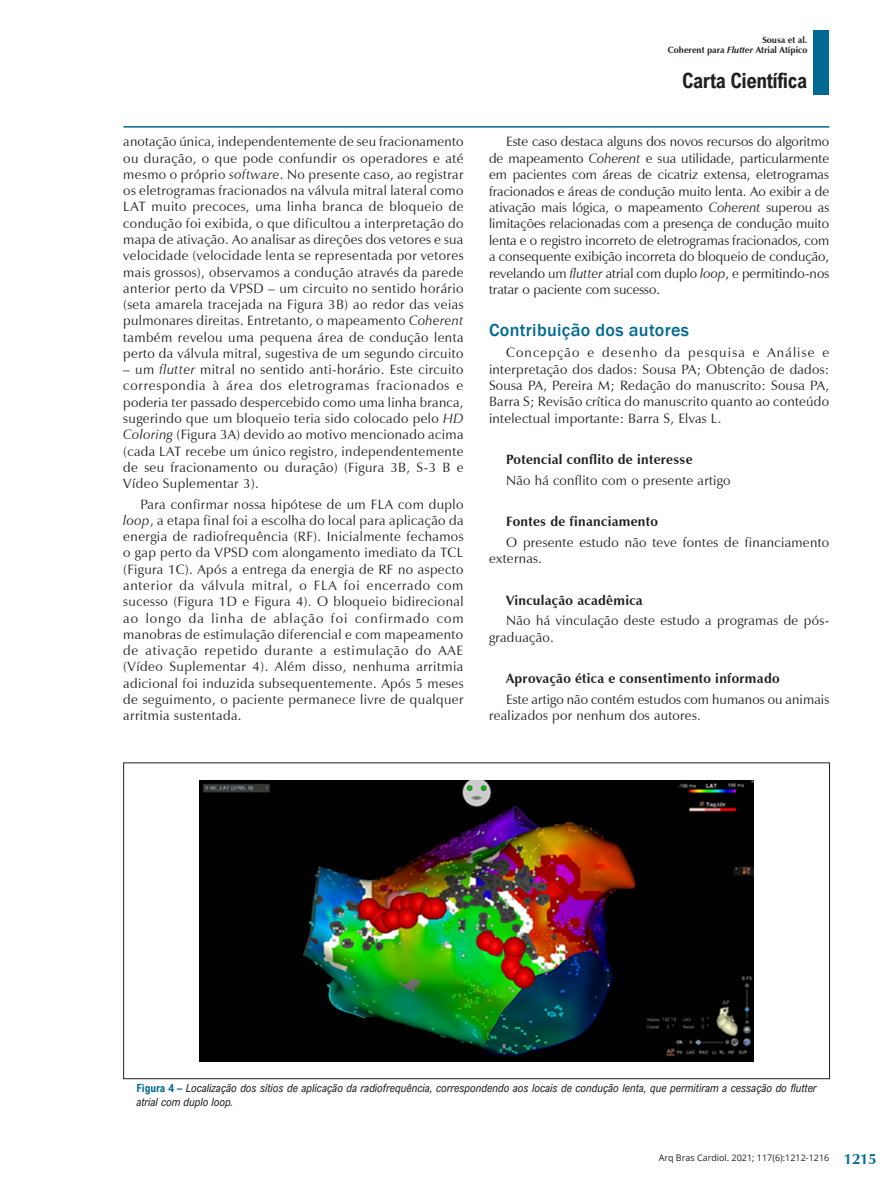
<style>
.page{position:relative;width:893px;height:1191px;background:#fff}
.page>*{position:absolute;margin:0;border:0;box-sizing:border-box;transform-origin:0 0}
.t1{font:700 21px "Arial Nova Cond";letter-spacing:-.02em;color:#231f20}
._02_-_TITULO_-_MATER{font:500 18px "Franklin Gothic";letter-spacing:.02em;color:#006991}
.t2{font:700 15px "Zapf Humanist 601 BT";color:#006991}
._01-TEXTO_BASICO{font:13.5px/16.2px "Zapf Humanist 601 BT";letter-spacing:.02em;color:#231f20;text-align:justify}
._01-TEXTO_BASICO-2{font:700 13.5px "Zapf Humanist 601 BT";letter-spacing:.02em;color:#231f20}
._05_LEGENDA_TABELA{font:italic 11.25px/13.5px "Arial Nova Cond";color:#231f20}
.t3{font:700 9px/10.8px "Zapf Humanist 601 BT";color:#231f20;text-align:right}
.t4{font:9px "Open Sans";color:#231f20}
.s1{font-style:italic}
.s2{font-weight:700;font-style:normal;color:#006991}
</style>
<div class="page">
<hr style="left:123px;top:126px;width:706px;height:2px;background:#006991">
<div style="left:813px;top:30px;width:16px;height:64px;background:#006991"></div>
<img style="left:200px;top:780px;width:553px;height:281px">
<p class="_01-TEXTO_BASICO" style="left:123px;top:134px;width:342px">anotação única, independentemente de seu fracionamento ou duração, o que pode confundir os operadores e até mesmo o próprio <span class="s1">software</span>. No presente caso, ao registrar os eletrogramas fracionados na válvula mitral lateral como LAT muito precoces, uma linha branca de bloqueio de condução foi exibida, o que dificultou a interpretação do mapa de ativação. Ao analisar as direções dos vetores e sua velocidade (velocidade lenta se representada por vetores mais grossos), observamos a condução através da parede anterior perto da VPSD – um circuito no sentido horário (seta amarela tracejada na Figura 3B) ao redor das veias pulmonares direitas. Entretanto, o mapeamento <span class="s1">Coherent </span>também revelou uma pequena área de condução lenta perto da válvula mitral, sugestiva de um segundo circuito</p>
<p class="_01-TEXTO_BASICO" style="left:123px;top:361px;width:342px">– um <span class="s1">flutter</span> mitral no sentido anti-horário. Este circuito correspondia à área dos eletrogramas fracionados e poderia ter passado despercebido como uma linha branca, sugerindo que um bloqueio teria sido colocado pelo <span class="s1">HD Coloring</span> (Figura 3A) devido ao motivo mencionado acima (cada LAT recebe um único registro, independentemente de seu fracionamento ou duração) (Figura 3B, S-3 B e Vídeo Suplementar 3).</p>
<p class="_01-TEXTO_BASICO" style="left:123px;top:496px;width:342px;text-indent:17px">Para confirmar nossa hipótese de um FLA com duplo <span class="s1">loop</span>, a etapa final foi a escolha do local para aplicação da energia de radiofrequência (RF). Inicialmente fechamos o gap perto da VPSD com alongamento imediato da TCL (Figura 1C). Após a entrega da energia de RF no aspecto anterior da válvula mitral, o FLA foi encerrado com sucesso (Figura 1D e Figura 4). O bloqueio bidirecional ao longo da linha de ablação foi confirmado com manobras de estimulação diferencial e com mapeamento de ativação repetido durante a estimulação do AAE (Vídeo Suplementar 4). Além disso, nenhuma arritmia adicional foi induzida subsequentemente. Após 5 meses de seguimento, o paciente permanece livre de qualquer arritmia sustentada.</p>
<p class="t3" style="left:668px;top:34px;width:141px">Sousa et al.<br>Coherent para <span class="s1">Flutter</span> Atrial Atípico</p>
<h1 class="t1" style="left:682px;top:67px;width:127px">Carta Científica</h1>
<p class="_01-TEXTO_BASICO" style="left:489px;top:134px;width:342px;text-indent:17px">Este caso destaca alguns dos novos recursos do algoritmo de mapeamento <span class="s1">Coherent</span> e sua utilidade, particularmente em pacientes com áreas de cicatriz extensa, eletrogramas fracionados e áreas de condução muito lenta. Ao exibir a de ativação mais lógica, o mapeamento <span class="s1">Coherent</span> superou as limitações relacionadas com a presença de condução muito lenta e o registro incorreto de eletrogramas fracionados, com a consequente exibição incorreta do bloqueio de condução, revelando um <span class="s1">flutter</span> atrial com duplo <span class="s1">loop</span>, e permitindo-nos tratar o paciente com sucesso.</p>
<p class="_02_-_TITULO_-_MATER" style="left:489px;top:319px;width:202px">Contribuição dos autores</p>
<p class="_01-TEXTO_BASICO" style="left:489px;top:344px;width:342px;text-indent:17px">Concepção e desenho da pesquisa e Análise e interpretação dos dados: Sousa PA; Obtenção de dados:<br>Sousa PA, Pereira M; Redação do manuscrito: Sousa PA, Barra S; Revisão crítica do manuscrito quanto ao conteúdo intelectual importante: Barra S, Elvas L.</p>
<p class="_01-TEXTO_BASICO-2" style="left:506px;top:451px;width:188px">Potencial conflito de interesse</p>
<p class="_01-TEXTO_BASICO" style="left:506px;top:472px;width:226px">Não há conflito com o presente artigo</p>
<p class="_01-TEXTO_BASICO-2" style="left:506px;top:513px;width:153px">Fontes de financiamento</p>
<p class="_01-TEXTO_BASICO" style="left:489px;top:534px;width:342px;text-indent:17px">O presente estudo não teve fontes de financiamento externas.</p>
<p class="_01-TEXTO_BASICO-2" style="left:506px;top:591px;width:138px">Vinculação acadêmica</p>
<p class="_01-TEXTO_BASICO" style="left:489px;top:612px;width:342px;text-indent:17px">Não há vinculação deste estudo a programas de pós&shy;graduação.</p>
<p class="_01-TEXTO_BASICO-2" style="left:506px;top:670px;width:275px">Aprovação ética e consentimento informado</p>
<p class="_01-TEXTO_BASICO" style="left:489px;top:691px;width:342px;text-indent:17px">Este artigo não contém estudos com humanos ou animais realizados por nenhum dos autores.</p>
<p class="_05_LEGENDA_TABELA" style="left:136px;top:1081px;width:682px"><span class="s2">Figura 4 –</span> Localização dos sítios de aplicação da radiofrequência, correspondendo aos locais de condução lenta, que permitiram a cessação do flutter atrial com duplo loop.</p>
<p class="t4" style="left:659px;top:1152px;width:172px">Arq Bras Cardiol. 2021; 117(6):1212-1216</p>
<p class="t2" style="left:844px;top:1149px;width:34px">1215</p>
</div>
